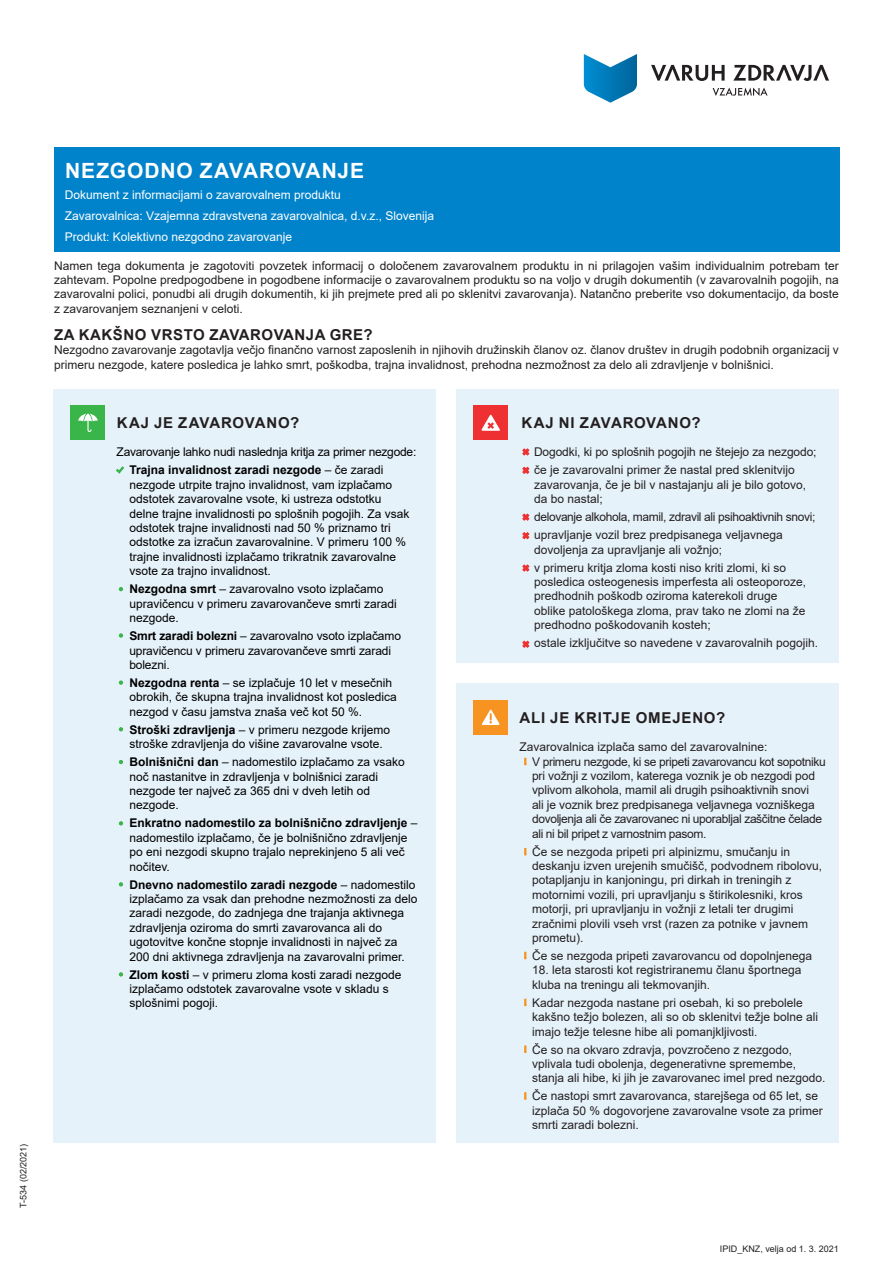
<style>
.page{position:relative;width:893px;height:1263px;background:#fff}
.page>*{position:absolute;margin:0;border:0;box-sizing:border-box;transform-origin:0 0}
._1-Naslov{font:700 21px "Arial";letter-spacing:.045em;color:#fff}
._1-Naslov-2{font:700 15px "Arial";letter-spacing:.035em;color:#231f20}
._1-Naslov-3{font:700 15px "Arial";letter-spacing:.055em;color:#231f20}
.t1{font:12px/14.4px "Arial";color:#231f20}
.t2{font:12px/14.4px "Arial";color:#000}
.t3{font:12px "Arial";color:#fff}
.t4{font:12px "Arial";letter-spacing:-.03em;color:#231f20}
.t5{font:12px "Arial";letter-spacing:-.02em;color:#000}
.t6{font:9px "Arial";color:#231f20}
.s1{font-weight:700}
</style>
<div class="page">
<svg style="left:584px;top:54px;width:53px;height:49px"></svg>
<svg style="left:651px;top:65px;width:74px;height:16px"></svg>
<svg style="left:733px;top:65px;width:96px;height:16px"></svg>
<svg style="left:713px;top:87px;width:55px;height:9px"></svg>
<div style="left:54px;top:147px;width:785px;height:105px;background:#0083ca"></div>
<div style="left:54px;top:389px;width:382px;height:753px;background:#e6f2fa"></div>
<div style="left:71px;top:406px;width:34px;height:34px;background:#3ab54a"></div>
<svg style="left:78px;top:413px;width:20px;height:19px"></svg>
<svg style="left:119px;top:587px;width:4px;height:4px"></svg>
<svg style="left:119px;top:633px;width:4px;height:4px"></svg>
<svg style="left:119px;top:681px;width:4px;height:4px"></svg>
<svg style="left:119px;top:727px;width:4px;height:4px"></svg>
<svg style="left:119px;top:760px;width:4px;height:4px"></svg>
<svg style="left:119px;top:821px;width:4px;height:4px"></svg>
<svg style="left:119px;top:882px;width:4px;height:4px"></svg>
<svg style="left:119px;top:972px;width:4px;height:4px"></svg>
<svg style="left:116px;top:466px;width:8px;height:8px"></svg>
<div style="left:457px;top:389px;width:382px;height:273px;background:#e6f2fa"></div>
<div style="left:474px;top:406px;width:34px;height:34px;background:#ee3032"></div>
<svg style="left:481px;top:415px;width:19px;height:16px"></svg>
<svg style="left:522px;top:532px;width:8px;height:8px"></svg>
<svg style="left:522px;top:564px;width:8px;height:8px"></svg>
<svg style="left:522px;top:640px;width:8px;height:8px"></svg>
<svg style="left:522px;top:513px;width:8px;height:8px"></svg>
<svg style="left:522px;top:448px;width:8px;height:8px"></svg>
<svg style="left:522px;top:466px;width:8px;height:8px"></svg>
<div style="left:457px;top:683px;width:382px;height:459px;background:#e6f2fa"></div>
<div style="left:474px;top:700px;width:34px;height:34px;background:#f79320"></div>
<svg style="left:482px;top:709px;width:18px;height:16px"></svg>
<svg style="left:524px;top:758px;width:2px;height:7px"></svg>
<svg style="left:524px;top:848px;width:2px;height:7px"></svg>
<svg style="left:524px;top:952px;width:2px;height:7px"></svg>
<svg style="left:524px;top:999px;width:2px;height:7px"></svg>
<svg style="left:524px;top:1046px;width:2px;height:7px"></svg>
<svg style="left:524px;top:1092px;width:2px;height:7px"></svg>
<p class="t6" style="left:17px;top:1208px;width:66px;rotate:-90deg">T-534 (02/2021)</p>
<p class="_1-Naslov" style="left:65px;top:156px;width:301px">NEZGODNO ZAVAROVANJE</p>
<p class="t3" style="left:65px;top:186px;width:278px">Dokument z informacijami o zavarovalnem produktu</p>
<p class="t3" style="left:65px;top:207px;width:371px">Zavarovalnica: Vzajemna zdravstvena zavarovalnica, d.v.z., Slovenija</p>
<p class="t3" style="left:65px;top:228px;width:229px">Produkt: Kolektivno nezgodno zavarovanje</p>
<p class="t1" style="left:54px;top:258px;width:786px;text-align:justify">Namen tega dokumenta je zagotoviti povzetek informacij o določenem zavarovalnem produktu in ni prilagojen vašim individualnim potrebam ter zahtevam. Popolne predpogodbene in pogodbene informacije o zavarovalnem produktu so na voljo v drugih dokumentih (v zavarovalnih pogojih, na zavarovalni polici, ponudbi ali drugih dokumentih, ki jih prejmete pred ali po sklenitvi zavarovanja). Natančno preberite vso dokumentacijo, da boste z zavarovanjem seznanjeni v celoti.</p>
<p class="_1-Naslov-2" style="left:54px;top:324px;width:320px">ZA KAKŠNO VRSTO ZAVAROVANJA GRE?</p>
<p class="t1" style="left:54px;top:343px;width:786px">Nezgodno zavarovanje zagotavlja večjo finančno varnost zaposlenih in njihovih družinskih članov oz. članov društev in drugih podobnih organizacij v primeru nezgode, katere posledica je lahko smrt, poškodba, trajna invalidnost, prehodna nezmožnost za delo ali zdravljenje v bolnišnici.</p>
<p class="_1-Naslov-2" style="left:117px;top:412px;width:184px">KAJ JE ZAVAROVANO?</p>
<p class="t5" style="left:117px;top:444px;width:301px">Zavarovanje lahko nudi naslednja kritja za primer nezgode:</p>
<p class="t2" style="left:129px;top:463px;width:282px"><span class="s1">Trajna invalidnost zaradi nezgode</span> – če zaradi nezgode utrpite trajno invalidnost, vam izplačamo odstotek zavarovalne vsote, ki ustreza odstotku delne trajne invalidnosti po splošnih pogojih. Za vsak odstotek trajne invalidnosti nad 50 % priznamo tri odstotke za izračun zavarovalnine. V primeru 100 % trajne invalidnosti izplačamo trikratnik zavarovalne vsote za trajno invalidnost.</p>
<p class="t2" style="left:129px;top:582px;width:269px"><span class="s1">Nezgodna smrt</span> – zavarovalno vsoto izplačamo upravičencu v primeru zavarovančeve smrti zaradi nezgode.</p>
<p class="t2" style="left:129px;top:629px;width:273px"><span class="s1">Smrt zaradi bolezni</span> – zavarovalno vsoto izplačamo upravičencu v primeru zavarovančeve smrti zaradi bolezni.</p>
<p class="t2" style="left:129px;top:675px;width:269px"><span class="s1">Nezgodna renta</span> – se izplačuje 10 let v mesečnih obrokih, če skupna trajna invalidnost kot posledica nezgod v času jamstva znaša več kot 50 %.</p>
<p class="t2" style="left:129px;top:722px;width:262px"><span class="s1">Stroški zdravljenja</span> – v primeru nezgode krijemo stroške zdravljenja do višine zavarovalne vsote.</p>
<p class="t2" style="left:129px;top:755px;width:277px"><span class="s1">Bolnišnični dan</span> – nadomestilo izplačamo za vsako noč nastanitve in zdravljenja v bolnišnici zaradi nezgode ter največ za 365 dni v dveh letih od nezgode.</p>
<p class="t2" style="left:129px;top:816px;width:290px"><span class="s1">Enkratno nadomestilo za bolnišnično zdravljenje</span> – nadomestilo izplačamo, če je bolnišnično zdravljenje po eni nezgodi skupno trajalo neprekinjeno 5 ali več nočitev.</p>
<p class="t2" style="left:129px;top:877px;width:290px"><span class="s1">Dnevno nadomestilo zaradi nezgode</span> – nadomestilo izplačamo za vsak dan prehodne nezmožnosti za delo zaradi nezgode, do zadnjega dne trajanja aktivnega zdravljenja oziroma do smrti zavarovanca ali do ugotovitve končne stopnje invalidnosti in največ za 200 dni aktivnega zdravljenja na zavarovalni primer.</p>
<p class="t2" style="left:129px;top:967px;width:274px"><span class="s1">Zlom kosti</span> – v primeru zloma kosti zaradi nezgode izplačamo odstotek zavarovalne vsote v skladu s splošnimi pogoji.</p>
<p class="_1-Naslov-3" style="left:522px;top:412px;width:181px">KAJ NI ZAVAROVANO?</p>
<p class="t1" style="left:534px;top:445px;width:284px">Dogodki, ki po splošnih pogojih ne štejejo za nezgodo;</p>
<p class="t1" style="left:534px;top:463px;width:274px">če je zavarovalni primer že nastal pred sklenitvijo zavarovanja, če je bil v nastajanju ali je bilo gotovo, da bo nastal;</p>
<p class="t4" style="left:534px;top:509px;width:283px">delovanje alkohola, mamil, zdravil ali psihoaktivnih snovi;</p>
<p class="t1" style="left:534px;top:528px;width:250px">upravljanje vozil brez predpisanega veljavnega dovoljenja za upravljanje ali vožnjo;</p>
<p class="t1" style="left:534px;top:560px;width:274px">v primeru kritja zloma kosti niso kriti zlomi, ki so posledica osteogenesis imperfesta ali osteoporoze, predhodnih poškodb oziroma katerekoli druge oblike patološkega zloma, prav tako ne zlomi na že predhodno poškodovanih kosteh;</p>
<p class="t1" style="left:534px;top:636px;width:286px">ostale izključitve so navedene v zavarovalnih pogojih.</p>
<p class="_1-Naslov-3" style="left:520px;top:707px;width:207px">ALI JE KRITJE OMEJENO?</p>
<p class="t1" style="left:519px;top:740px;width:250px">Zavarovalnica izplača samo del zavarovalnine:</p>
<p class="t1" style="left:532px;top:754px;width:295px">V primeru nezgode, ki se pripeti zavarovancu kot sopotniku pri vožnji z vozilom, katerega voznik je ob nezgodi pod vplivom alkohola, mamil ali drugih psihoaktivnih snovi<br>ali je voznik brez predpisanega veljavnega vozniškega dovoljenja ali če zavarovanec ni uporabljal zaščitne čelade ali ni bil pripet z varnostnim pasom.</p>
<p class="t1" style="left:532px;top:844px;width:292px">Če se nezgoda pripeti pri alpinizmu, smučanju in deskanju izven urejenih smučišč, podvodnem ribolovu, potapljanju in kanjoningu, pri dirkah in treningih z motornimi vozili, pri upravljanju s štirikolesniki, kros motorji, pri upravljanju in vožnji z letali ter drugimi zračnimi plovili vseh vrst (razen za potnike v javnem prometu).</p>
<p class="t1" style="left:532px;top:948px;width:282px">Če se nezgoda pripeti zavarovancu od dopolnjenega</p>
<p class="t1" style="left:532px;top:963px;width:271px">18. leta starosti kot registriranemu članu športnega kluba na treningu ali tekmovanjih.</p>
<p class="t1" style="left:532px;top:995px;width:288px">Kadar nezgoda nastane pri osebah, ki so prebolele kakšno težjo bolezen, ali so ob sklenitvi težje bolne ali imajo težje telesne hibe ali pomanjkljivosti.</p>
<p class="t1" style="left:532px;top:1042px;width:295px">Če so na okvaro zdravja, povzročeno z nezgodo, vplivala tudi obolenja, degenerativne spremembe, stanja ali hibe, ki jih je zavarovanec imel pred nezgodo.</p>
<p class="t1" style="left:532px;top:1089px;width:292px">Če nastopi smrt zavarovanca, starejšega od 65 let, se izplača 50 % dogovorjene zavarovalne vsote za primer smrti zaradi bolezni.</p>
<p class="t6" style="left:720px;top:1242px;width:121px">IPID_KNZ, velja od 1. 3. 2021</p>
</div>
